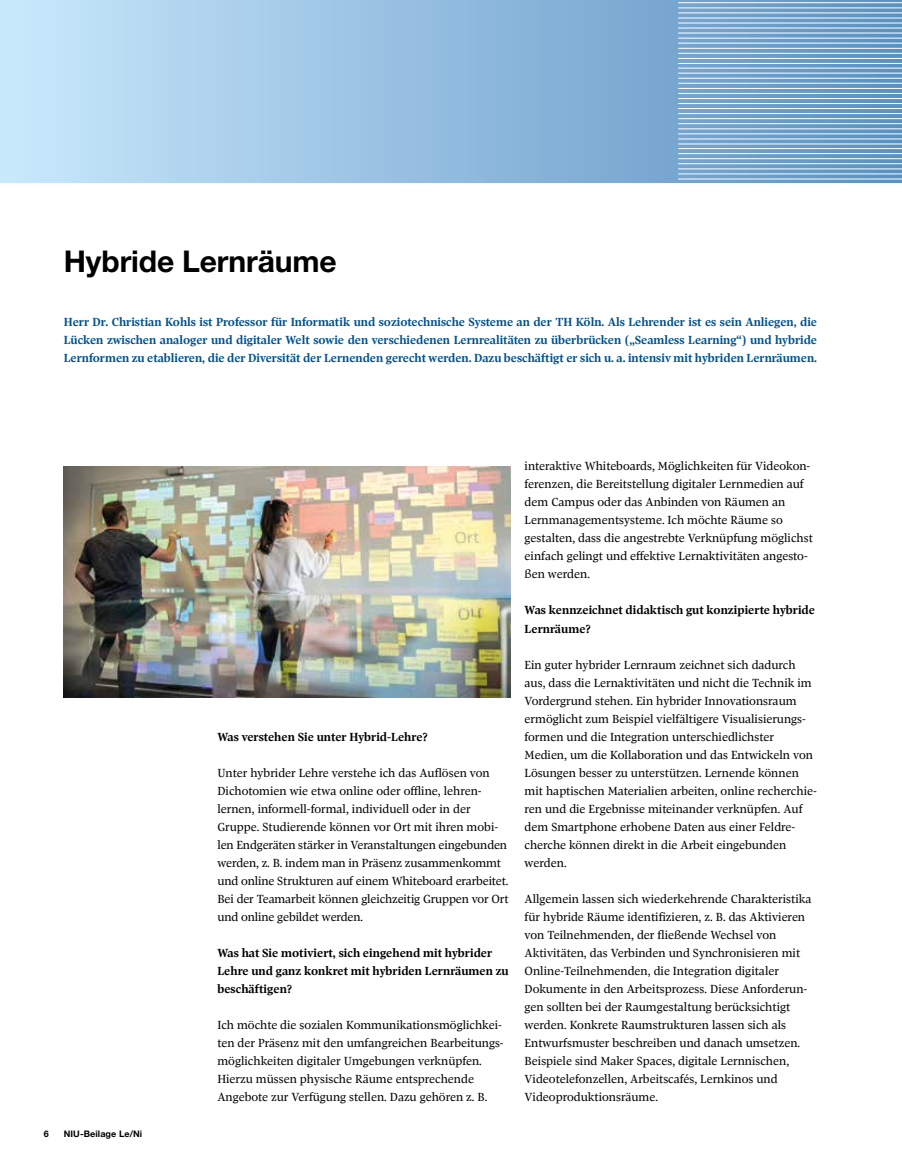
<style>
.page{position:relative;width:902px;height:1170px;background:#fff}
.page>*{position:absolute;margin:0;border:0;box-sizing:border-box;transform-origin:0 0}
.t1{font:700 30px "Helvetica Neue CE";letter-spacing:-.005em;color:#000}
.t2{font:12px/18px "Pratt Nova Text";color:#000}
.t3{font:700 12px/18px "Pratt Nova Text";letter-spacing:-.005em;color:#00528d;text-align:justify}
.t4{font:700 12px/18px "Pratt Nova Text";color:#000}
.t5{font:700 9px "Helvetica Neue CE";letter-spacing:.01em;color:#000}
</style>
<div class="page">
<svg style="left:0;top:0;width:901px;height:182px;background:#96bee0"></svg>
<hr style="left:678px;top:8px;width:223px;height:1px;background:#fff">
<hr style="left:678px;top:18px;width:223px;height:1px;background:#fff">
<hr style="left:678px;top:13px;width:223px;height:1px;background:#fff">
<hr style="left:678px;top:2px;width:223px;height:1px;background:#fff">
<hr style="left:678px;top:23px;width:223px;height:1px;background:#fff">
<hr style="left:678px;top:68px;width:223px;height:1px;background:#fff">
<hr style="left:678px;top:88px;width:223px;height:1px;background:#fff">
<hr style="left:678px;top:78px;width:223px;height:1px;background:#fff">
<hr style="left:678px;top:98px;width:223px;height:1px;background:#fff">
<hr style="left:678px;top:73px;width:223px;height:1px;background:#fff">
<hr style="left:678px;top:93px;width:223px;height:1px;background:#fff">
<hr style="left:678px;top:83px;width:223px;height:1px;background:#fff">
<hr style="left:678px;top:103px;width:223px;height:1px;background:#fff">
<hr style="left:678px;top:28px;width:223px;height:1px;background:#fff">
<hr style="left:678px;top:48px;width:223px;height:1px;background:#fff">
<hr style="left:678px;top:38px;width:223px;height:1px;background:#fff">
<hr style="left:678px;top:58px;width:223px;height:1px;background:#fff">
<hr style="left:678px;top:33px;width:223px;height:1px;background:#fff">
<hr style="left:678px;top:53px;width:223px;height:1px;background:#fff">
<hr style="left:678px;top:43px;width:223px;height:1px;background:#fff">
<hr style="left:678px;top:63px;width:223px;height:1px;background:#fff">
<hr style="left:678px;top:108px;width:223px;height:1px;background:#fff">
<hr style="left:678px;top:128px;width:223px;height:1px;background:#fff">
<hr style="left:678px;top:118px;width:223px;height:1px;background:#fff">
<hr style="left:678px;top:139px;width:223px;height:1px;background:#fff">
<hr style="left:678px;top:113px;width:223px;height:1px;background:#fff">
<hr style="left:678px;top:133px;width:223px;height:1px;background:#fff">
<hr style="left:678px;top:123px;width:223px;height:1px;background:#fff">
<hr style="left:678px;top:144px;width:223px;height:1px;background:#fff">
<hr style="left:678px;top:148px;width:223px;height:1px;background:#fff">
<hr style="left:678px;top:168px;width:223px;height:1px;background:#fff">
<hr style="left:678px;top:158px;width:223px;height:1px;background:#fff">
<hr style="left:678px;top:179px;width:223px;height:1px;background:#fff">
<hr style="left:678px;top:153px;width:223px;height:1px;background:#fff">
<hr style="left:678px;top:173px;width:223px;height:1px;background:#fff">
<hr style="left:678px;top:163px;width:223px;height:1px;background:#fff">
<img style="left:64px;top:466px;width:446px;height:231px">
<h1 class="t1" style="left:64px;top:243px;width:274px">Hybride Lernräume</h1>
<p class="t3" style="left:64px;top:313px;width:754px">Herr Dr. Christian Kohls ist Professor für Informatik und soziotechnische Systeme an der TH Köln. Als Lehrender ist es sein Anliegen, die Lücken zwischen analoger und digitaler Welt sowie den verschiedenen Lernrealitäten zu überbrücken („Seamless Learning“) und hybride Lernformen zu etablieren, die der Diversität der Lernenden gerecht werden. Dazu beschäftigt er sich u. a. intensiv mit hybriden Lernräumen.</p>
<p class="t5" style="left:44px;top:1127px;width:7px">6</p>
<p class="t5" style="left:64px;top:1127px;width:80px">NIU-Beilage Le/Ni</p>
<p class="t4" style="left:217px;top:727px;width:212px">Was verstehen Sie unter Hybrid-Lehre?</p>
<p class="t2" style="left:217px;top:763px;width:293px">Unter hybrider Lehre verstehe ich das Auflösen von Dichotomien wie etwa online oder offline, lehren&shy;lernen, informell-formal, individuell oder in der Gruppe. Studierende können vor Ort mit ihren mobi&shy;len Endgeräten stärker in Veranstaltungen eingebunden werden, z. B. indem man in Präsenz zusammenkommt und online Strukturen auf einem Whiteboard erarbeitet.<br>Bei der Teamarbeit können gleichzeitig Gruppen vor Ort und online gebildet werden.</p>
<p class="t4" style="left:217px;top:943px;width:293px">Was hat Sie motiviert, sich eingehend mit hybrider<br>Lehre und ganz konkret mit hybriden Lernräumen zu beschäftigen?</p>
<p class="t2" style="left:217px;top:1015px;width:288px">Ich möchte die sozialen Kommunikationsmöglichkei&shy;ten der Präsenz mit den umfangreichen Bearbeitungs&shy;möglichkeiten digitaler Umgebungen verknüpfen.<br>Hierzu müssen physische Räume entsprechende Angebote zur Verfügung stellen. Dazu gehören z. B.</p>
<p class="t2" style="left:524px;top:457px;width:290px">interaktive Whiteboards, Möglichkeiten für Videokon&shy;ferenzen, die Bereitstellung digitaler Lernmedien auf dem Campus oder das Anbinden von Räumen an Lernmanagementsysteme. Ich möchte Räume so gestalten, dass die angestrebte Verknüpfung möglichst einfach gelingt und effektive Lernaktivitäten angesto&shy;ßen werden.</p>
<p class="t4" style="left:524px;top:601px;width:292px">Was kennzeichnet didaktisch gut konzipierte hybride<br>Lernräume?</p>
<p class="t2" style="left:524px;top:655px;width:294px">Ein guter hybrider Lernraum zeichnet sich dadurch aus, dass die Lernaktivitäten und nicht die Technik im Vordergrund stehen. Ein hybrider Innovationsraum ermöglicht zum Beispiel vielfältigere Visualisierungs&shy;formen und die Integration unterschiedlichster Medien, um die Kollaboration und das Entwickeln von Lösungen besser zu unterstützen. Lernende können mit haptischen Materialien arbeiten, online recherchie&shy;ren und die Ergebnisse miteinander verknüpfen. Auf dem Smartphone erhobene Daten aus einer Feldre&shy;cherche können direkt in die Arbeit eingebunden werden.</p>
<p class="t2" style="left:524px;top:889px;width:288px">Allgemein lassen sich wiederkehrende Charakteristika für hybride Räume identifizieren, z. B. das Aktivieren von Teilnehmenden, der fließende Wechsel von Aktivitäten, das Verbinden und Synchronisieren mit Online-Teilnehmenden, die Integration digitaler Dokumente in den Arbeitsprozess. Diese Anforderun&shy;gen sollten bei der Raumgestaltung berücksichtigt werden. Konkrete Raumstrukturen lassen sich als Entwurfsmuster beschreiben und danach umsetzen.<br>Beispiele sind Maker Spaces, digitale Lernnischen, Videotelefonzellen, Arbeitscafés, Lernkinos und Videoproduktionsräume.</p>
</div>
